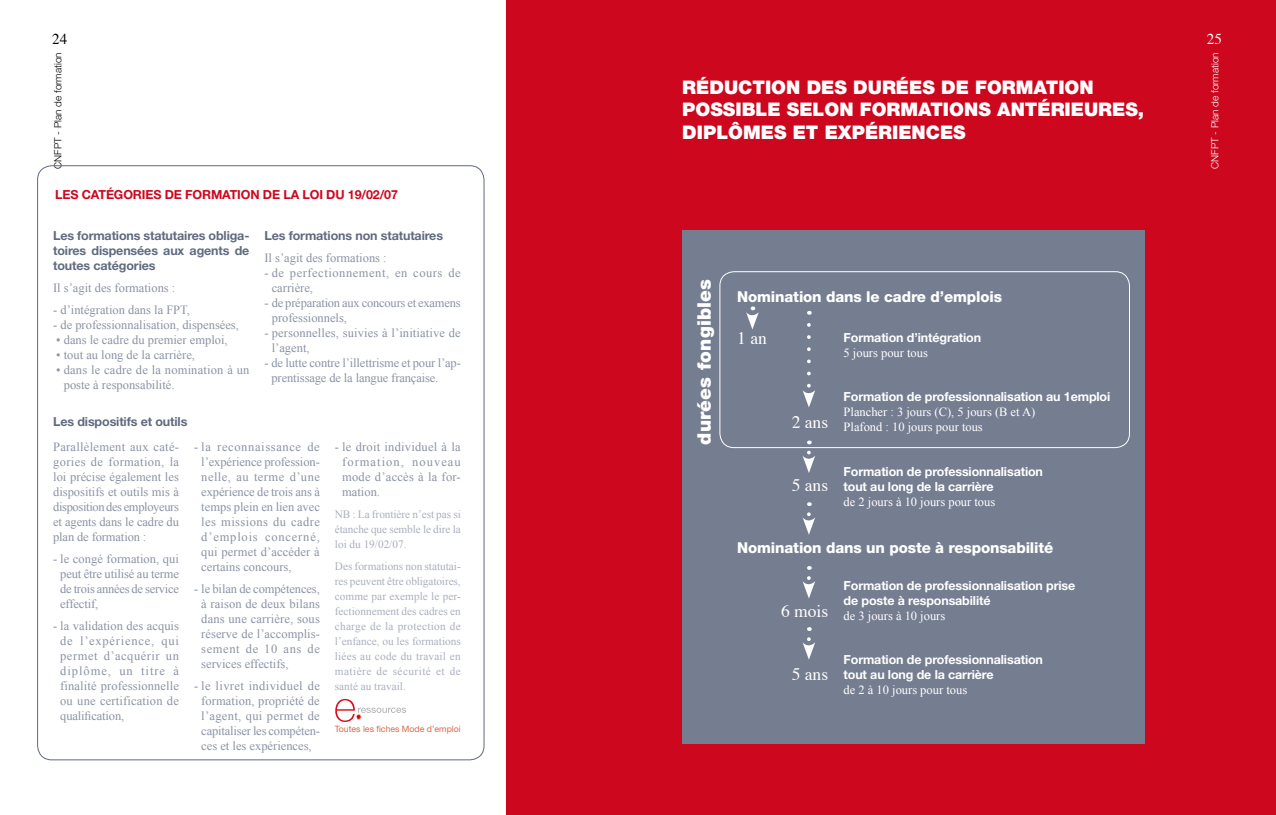
<style>
.page{position:relative;width:1276px;height:815px;background:#fff}
.page>*{position:absolute;margin:0;border:0;box-sizing:border-box;transform-origin:0 0}
.t1{font:900 18.75px "Helvetica Neue";letter-spacing:.01em;color:#fff}
.t2{font:17.5px "Times";color:#fff}
.t3{font:800 15px "Helvetica Neue";letter-spacing:-.01em;color:#fff}
.t4{font:15px "Times";color:#000}
.t5{font:15px "Times";color:#fff}
.t6{font:12.5px/15px "Times New Roman";color:#8b93a4;text-align:justify}
.t7{font:700 12.5px/15px "Helvetica Neue";letter-spacing:-.01em;color:#fff}
.t8{font:12.5px/15px "Times New Roman";color:#fff}
.t9{font:700 12.5px/15px "Helvetica Neue";letter-spacing:-.01em;color:#606a7e;text-align:justify}
.t10{font:700 12.5px "Helvetica Neue";letter-spacing:-.01em;color:#cd071e}
.t11{font:12.5px/15px "Times New Roman";letter-spacing:.045em;color:#8b93a4}
.t12{font:11.25px/15px "Times New Roman";color:#aaafbe;text-align:justify}
.t13{font:300 10px "Helvetica Neue";color:#000}
.t14{font:300 10px "Helvetica Neue";color:#fff}
.t15{font:8.75px "Helvetica Neue";color:#db694b}
.s1{color:#7d8597}
</style>
<div class="page">
<div style="left:507px;top:0;width:769px;height:815px;background:#cd071e"></div>
<div style="left:682px;top:230px;width:462px;height:514px;background:#757d90"></div>
<svg style="left:802px;top:325px;width:13px;height:82px"></svg>
<svg style="left:802px;top:452px;width:13px;height:21px"></svg>
<svg style="left:802px;top:514px;width:13px;height:21px"></svg>
<svg style="left:802px;top:578px;width:13px;height:21px"></svg>
<svg style="left:802px;top:639px;width:13px;height:21px"></svg>
<svg style="left:746px;top:306px;width:13px;height:24px"></svg>
<div style="left:719px;top:271px;width:411px;height:177px;border:1px solid #fff;border-radius:14px"></div>
<img style="left:345px;top:698px;width:60px;height:22px">
<img style="left:335px;top:699px;width:20px;height:23px">
<img style="left:358px;top:708px;width:48px;height:5px">
<p class="t4" style="left:52px;top:25px;width:16px">24</p>
<p class="t13" style="left:52px;top:169px;width:118px;rotate:-90deg">CNFPT - Plan de formation</p>
<p class="t10" style="left:55px;top:187px;width:344px">LES CATÉGORIES DE FORMATION DE LA LOI DU 19/02/07</p>
<p class="t9" style="left:53px;top:228px;width:198px">Les formations statutaires obliga&shy;toires dispensées aux agents de toutes catégories</p>
<p class="t6" style="left:53px;top:280px;width:124px">Il s’agit des formations :</p>
<p class="t6" style="left:53px;top:302px;width:138px">- d’intégration dans la FPT,</p>
<p class="t6" style="left:53px;top:317px;width:187px">- de professionnalisation, dispensées,</p>
<p class="t6" style="left:56px;top:332px;width:173px">• dans le cadre du premier emploi,</p>
<p class="t6" style="left:56px;top:347px;width:140px">• tout au long de la carrière,</p>
<p class="t6" style="left:64px;top:362px;width:187px;text-indent:-8px">• dans le cadre de la nomination à un poste à responsabilité.</p>
<p class="t9" style="left:53px;top:414px;width:136px">Les dispositifs et outils</p>
<p class="t9" style="left:264px;top:228px;width:180px">Les formations non statutaires</p>
<p class="t6" style="left:264px;top:250px;width:124px">Il s’agit des formations :</p>
<p class="t11" style="left:272px;top:265px;width:190px;text-indent:-7px">- de perfectionnement, en cours de carrière,</p>
<p class="t6" style="left:272px;top:295px;width:190px;text-indent:-7px">- de préparation aux concours et examens professionnels,</p>
<p class="t6" style="left:272px;top:325px;width:190px;text-indent:-7px">- personnelles, suivies à l’initiative de l’agent,</p>
<p class="t6" style="left:271px;top:355px;width:191px;text-indent:-7px">- de lutte contre l’illettrisme et pour l’ap&shy;prentissage de la langue française<span class="s1">.</span></p>
<p class="t6" style="left:53px;top:439px;width:127px">Parallèlement aux caté&shy;gories de formation, la loi précise également les dispositifs et outils mis à disposition des employeurs et agents dans le cadre du plan de formation :</p>
<p class="t6" style="left:60px;top:551px;width:120px;text-indent:-7px">- le congé formation, qui peut être utilisé au terme de trois années de service effectif,</p>
<p class="t6" style="left:60px;top:618px;width:120px;text-indent:-7px">- la validation des acquis de l’expérience, qui permet d’acquérir un diplôme, un titre à finalité professionnelle ou une certification de qualification,</p>
<p class="t6" style="left:201px;top:439px;width:120px;text-indent:-7px">- la reconnaissance de l’expérience profession&shy;nelle, au terme d’une expérience de trois ans à temps plein en lien avec les missions du cadre d’emplois concerné, qui permet d’accéder à certains concours,</p>
<p class="t6" style="left:201px;top:581px;width:120px;text-indent:-7px">- le bilan de compétences, à raison de deux bilans dans une carrière, sous réserve de l’accomplis&shy;sement de 10 ans de services effectifs,</p>
<p class="t6" style="left:194px;top:678px;width:127px;text-align:center">- le livret individuel de formation, propriété de l’agent, qui permet de capitaliser les compéten&shy;ces et les expériences,</p>
<p class="t6" style="left:342px;top:439px;width:120px;text-indent:-7px">- le droit individuel à la formation, nouveau mode d’accès à la for&shy;mation.</p>
<p class="t12" style="left:335px;top:507px;width:127px">NB : La frontière n’est pas si étanche que semble le dire la loi du 19/02/07.</p>
<p class="t12" style="left:335px;top:559px;width:127px">Des formations non statutai&shy;res peuvent être obligatoires, comme par exemple le per&shy;fectionnement des cadres en charge de la protection de l’enfance, ou les formations liées au code du travail en matière de sécurité et de santé au travail.</p>
<p class="t15" style="left:335px;top:724px;width:127px">Toutes les fiches Mode d’emploi</p>
<h1 class="t1" style="left:682px;top:76px;width:29px">RÉDU</h1>
<h1 class="t1" style="left:738px;top:76px;width:27px">CTION</h1>
<h1 class="t1" style="left:806px;top:76px;width:15px">DES</h1>
<h1 class="t1" style="left:853px;top:76px;width:15px">DURÉES</h1>
<h1 class="t1" style="left:941px;top:76px;width:48px">DE FORMATION</h1>
<h1 class="t1" style="left:682px;top:98px;width:13px">POSSI</h1>
<h1 class="t1" style="left:741px;top:98px;width:60px">BLE SELON</h1>
<h1 class="t1" style="left:860px;top:98px;width:14px">FORMATIONS</h1>
<h1 class="t1" style="left:997px;top:98px;width:14px">ANTÉRIEURES</h1>
<h1 class="t1" style="left:1138px;top:98px;width:8px">,</h1>
<h1 class="t1" style="left:682px;top:121px;width:13px">DIPL</h1>
<h1 class="t1" style="left:728px;top:121px;width:30px">ÔMES</h1>
<h1 class="t1" style="left:793px;top:121px;width:46px">ET EXPÉRIEN</h1>
<h1 class="t1" style="left:926px;top:121px;width:28px">CES</h1>
<h1 class="t1" style="left:693px;top:445px;width:167px;rotate:-90deg">DURÉES FONGIBLES</h1>
<p class="t3" style="left:737px;top:288px;width:266px">Nomination dans le cadre d’emplois</p>
<p class="t7" style="left:843px;top:330px;width:139px">Formation d’intégration</p>
<p class="t8" style="left:843px;top:345px;width:86px">5 jours pour tous</p>
<p class="t7" style="left:843px;top:389px;width:268px">Formation de professionnalisation au 1emploi</p>
<p class="t8" style="left:843px;top:404px;width:193px">Plancher : 3 jours (C), 5 jours (B et A)<br>Plafond : 10 jours pour tous</p>
<p class="t7" style="left:843px;top:463px;width:201px">Formation de professionnalisation tout au long de la carrière</p>
<p class="t8" style="left:843px;top:494px;width:153px">de 2 jours à 10 jours pour tous</p>
<p class="t3" style="left:737px;top:538px;width:318px">Nomination dans un poste à responsabilité</p>
<p class="t7" style="left:843px;top:578px;width:233px">Formation de professionnalisation prise de poste à responsabilité</p>
<p class="t8" style="left:843px;top:608px;width:103px">de 3 jours à 10 jours</p>
<p class="t7" style="left:843px;top:652px;width:201px">Formation de professionnalisation tout au long de la carrière</p>
<p class="t8" style="left:843px;top:682px;width:125px">de 2 à 10 jours pour tous</p>
<h2 class="t2" style="left:737px;top:322px;width:31px">1 an</h2>
<h2 class="t2" style="left:792px;top:406px;width:38px">2 ans</h2>
<h2 class="t2" style="left:792px;top:469px;width:38px">5 ans</h2>
<h2 class="t2" style="left:781px;top:595px;width:49px">6 mois</h2>
<h2 class="t2" style="left:792px;top:658px;width:38px">5 ans</h2>
<p class="t5" style="left:1207px;top:25px;width:16px">25</p>
<p class="t14" style="left:1209px;top:169px;width:118px;rotate:-90deg">CNFPT - Plan de formation</p>
</div>
